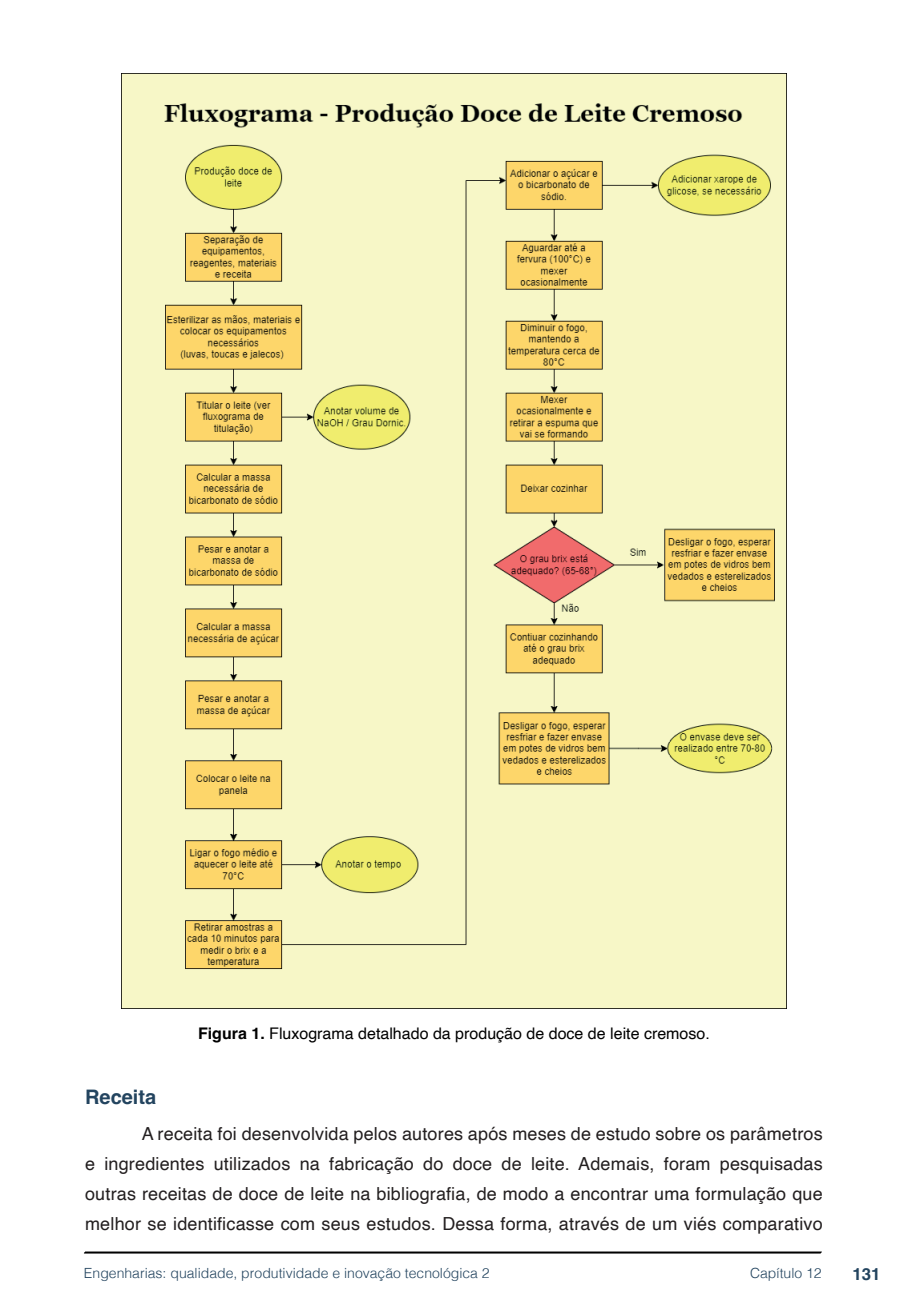
<style>
.page{position:relative;width:908px;height:1304px;background:#fff}
.page>*{position:absolute;margin:0;border:0;box-sizing:border-box;transform-origin:0 0}
.t1{font:700 20px "Helvetica";color:#23445f}
.t2{font:18px/30px "Helvetica";letter-spacing:.01em;color:#231f20;text-align:justify}
.t3{font:700 16.8px "Helvetica";color:#23445f}
.t4{font:16px "Helvetica";color:#000}
.t5{font:300 14px "Helvetica";color:#23445f}
.s1{font-weight:700}
</style>
<div class="page">
<svg style="left:84px;top:1251px;width:737px;height:3px;background:#515151"></svg>
<img style="left:122px;top:74px;width:663px;height:935px">
<p class="t4" style="left:198px;top:1021px;width:513px"><span class="s1">Figura 1.</span> Fluxograma detalhado da produção de doce de leite cremoso.</p>
<p class="t1" style="left:85px;top:1085px;width:73px">Receita</p>
<p class="t2" style="left:85px;top:1119px;width:738px;text-indent:57px">A receita foi desenvolvida pelos autores após meses de estudo sobre os parâmetros e ingredientes utilizados na fabricação do doce de leite. Ademais, foram pesquisadas outras receitas de doce de leite na bibliografia, de modo a encontrar uma formulação que melhor se identificasse com seus estudos. Dessa forma, através de um viés comparativo</p>
<p class="t5" style="left:84px;top:1261px;width:407px">Engenharias: qualidade, produtividade e inovação tecnológica 2</p>
<p class="t5" style="left:749px;top:1261px;width:73px">Capítulo 12</p>
<p class="t3" style="left:851px;top:1264px;width:30px">131</p>
</div>
